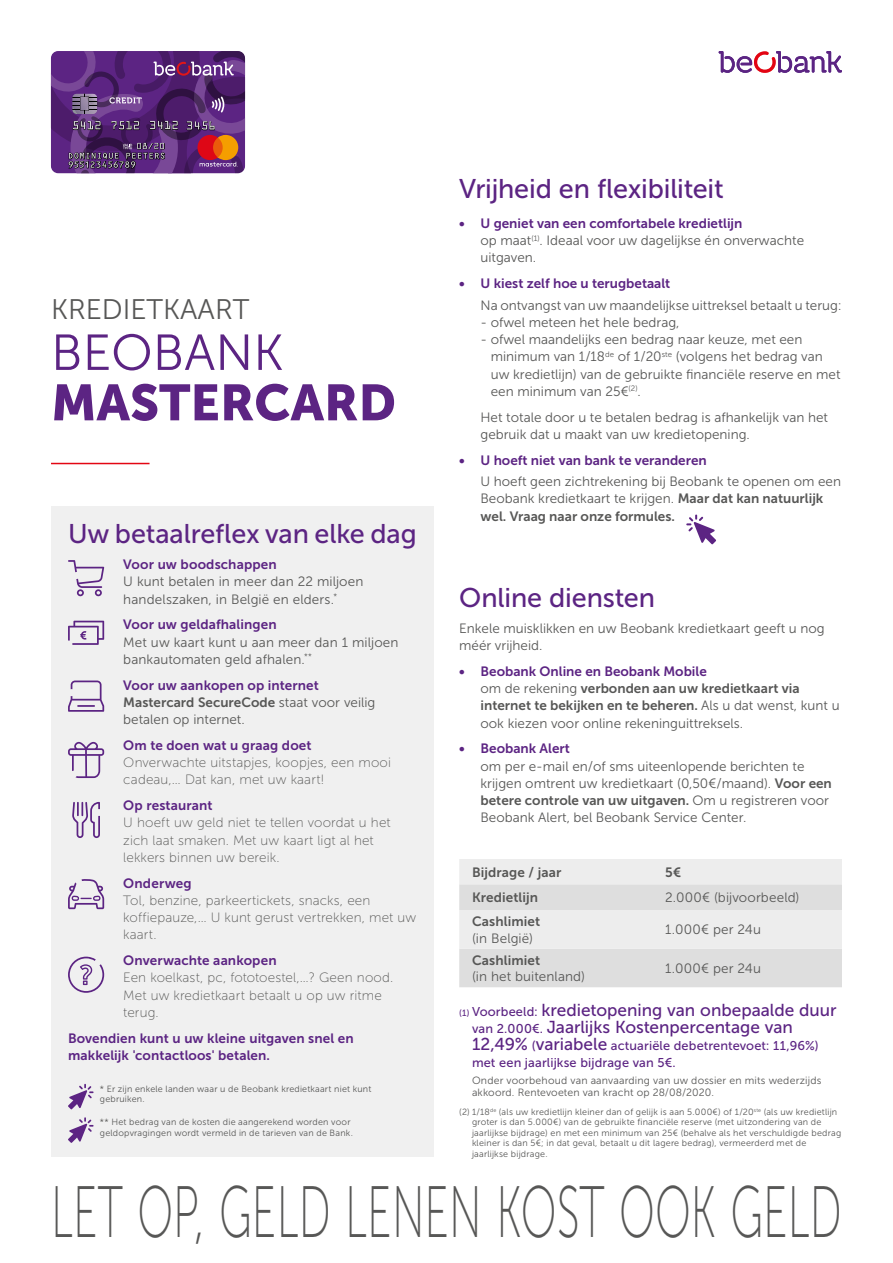
<style>
.page{position:relative;width:893px;height:1263px;background:#fff}
.page>*{position:absolute;margin:0;border:0;box-sizing:border-box;transform-origin:0 0}
.t1{font:72.75px "Museo Sans 100";color:#575756;scale:.6 1}
.t2{font:50.4px "Museo Sans 900";color:#5c2483}
.t3{font:50.4px "Museo Sans 300";color:#5c2483}
.t4{font:28.2px "Museo Sans 300";color:#575756}
.Style_de_paragraphe{font:27px "Museo Sans 500";letter-spacing:-.005em;color:#5c2483}
.Normal_e{font:17.25px/17.2px "Museo Sans 500";color:#5c2483}
.Style_de_paragraphe-2{font:13.5px/17.2px "Museo Sans 300";color:#575756}
.Icoon_txt_3_lijnen{font:13.5px/17.2px "Museo Sans 100";letter-spacing:.01em;color:#575756}
.Icoon_title_dicht_bi{font:13.5px/17.2px "Museo Sans 700";letter-spacing:.01em;color:#5c2483}
.Normal_e-2{font:13.5px/16.5px "Museo Sans 300";letter-spacing:.01em;color:#575756}
.Icoon_txt_3_lijnen_d{font:13.5px/17.2px "Museo Sans 300";letter-spacing:.01em;color:#575756}
.Icoon_txt_3_lijnen-2{font:13.5px/17.2px "Museo Sans 300";letter-spacing:.005em;color:#575756}
.Style_de_paragraphe-3{font:13.5px "Museo Sans 700";color:#5c2483}
.Icoon_txt_2_lijnen_d{font:13.5px/17.2px "Museo Sans 300";color:#575756}
.Normal_e-3{font:13.5px/16.5px "Museo Sans 700";letter-spacing:.005em;color:#575756}
.Normal_e-4{font:12.75px/17.2px "Museo Sans 500";letter-spacing:.01em;color:#5c2483}
.Normal_e-5{font:10.5px/12px "Museo Sans 300";letter-spacing:.015em;color:#575756}
.Normal_e-6{font:9px/10.5px "Museo Sans 300";letter-spacing:.02em;color:#575756}
.s1{font-family:"Museo Sans 700"}
.s2{font-family:"Museo Sans 700";color:#5c2483}
.s3{font-family:"Museo Sans 300"}
.s4{font-size:9px}
.s5{font-size:12.75px}
.s6{font-size:17.25px}
</style>
<div class="page">
<svg style="left:459px;top:859px;width:383px;height:128px;background:#e5e5e5"></svg>
<svg style="left:686px;top:514px;width:30px;height:30px"></svg>
<div style="left:51px;top:506px;width:383px;height:651px;background:#ededed"></div>
<svg style="left:68px;top:1084px;width:26px;height:25px"></svg>
<svg style="left:68px;top:1117px;width:26px;height:26px"></svg>
<svg style="left:51px;top:51px;width:194px;height:122px;background:#623276"></svg>
<svg style="left:719px;top:51px;width:123px;height:22px"></svg>
<hr style="left:51px;top:463px;width:99px;height:1px;background:#e30613">
<svg style="left:68px;top:621px;width:36px;height:24px"></svg>
<svg style="left:68px;top:560px;width:36px;height:36px"></svg>
<svg style="left:68px;top:879px;width:36px;height:30px"></svg>
<svg style="left:68px;top:742px;width:36px;height:36px"></svg>
<svg style="left:68px;top:680px;width:36px;height:32px"></svg>
<svg style="left:68px;top:957px;width:36px;height:36px"></svg>
<svg style="left:72px;top:802px;width:28px;height:36px"></svg>
<p class="t4" style="left:51px;top:295px;width:200px">KREDIETKAART</p>
<p class="t3" style="left:51px;top:325px;width:234px">BEOBANK</p>
<p class="t2" style="left:51px;top:374px;width:346px">MASTERCARD</p>
<p class="Style_de_paragraphe" style="left:68px;top:519px;width:350px">Uw betaalreflex van elke dag</p>
<p class="Icoon_title_dicht_bi" style="left:123px;top:556px;width:155px">Voor uw boodschappen</p>
<p class="Icoon_txt_3_lijnen_d" style="left:123px;top:573px;width:242px">U kunt betalen in meer dan 22 miljoen handelszaken, in België en elders.<sup>*</sup></p>
<p class="Icoon_title_dicht_bi" style="left:123px;top:616px;width:155px">Voor uw geldafhalingen</p>
<p class="Icoon_txt_3_lijnen-2" style="left:123px;top:633px;width:277px">Met uw kaart kunt u aan meer dan 1 miljoen bankautomaten geld afhalen.<sup>**</sup></p>
<p class="Icoon_title_dicht_bi" style="left:123px;top:676px;width:197px">Voor uw aankopen op internet</p>
<p class="Icoon_txt_2_lijnen_d" style="left:123px;top:694px;width:254px"><span class="s1">Mastercard SecureCode</span> staat voor veilig betalen op internet.</p>
<p class="Icoon_title_dicht_bi" style="left:123px;top:736px;width:190px">Om te doen wat u graag doet</p>
<p class="Icoon_txt_3_lijnen" style="left:123px;top:754px;width:269px">Onverwachte uitstapjes, koopjes, een mooi cadeau, … Dat kan, met uw kaart!</p>
<p class="Icoon_title_dicht_bi" style="left:123px;top:797px;width:91px">Op restaurant</p>
<p class="Icoon_txt_3_lijnen" style="left:123px;top:814px;width:269px">U hoeft uw geld niet te tellen voordat u het zich laat smaken. Met uw kaart ligt al het lekkers binnen uw bereik.</p>
<p class="Icoon_title_dicht_bi" style="left:123px;top:874px;width:70px">Onderweg</p>
<p class="Icoon_txt_3_lijnen" style="left:123px;top:892px;width:294px">Tol, benzine, parkeertickets, snacks, een koffiepauze, … U kunt gerust vertrekken, met uw kaart.</p>
<p class="Icoon_title_dicht_bi" style="left:123px;top:952px;width:155px">Onverwachte aankopen</p>
<p class="Icoon_txt_3_lijnen" style="left:123px;top:969px;width:271px">Een koelkast, pc, fototoestel, …? Geen nood.<br>Met uw kredietkaart betaalt u op uw ritme terug.</p>
<p class="Icoon_title_dicht_bi" style="left:68px;top:1029px;width:287px">Bovendien kunt u uw kleine uitgaven snel en makkelijk 'contactloos' betalen.</p>
<p class="Normal_e-6" style="left:100px;top:1083px;width:273px">* Er zijn enkele landen waar u de Beobank kredietkaart niet kunt gebruiken.</p>
<p class="Normal_e-6" style="left:100px;top:1117px;width:255px">** Het bedrag van de kosten die aangerekend worden voor geldopvragingen wordt vermeld in de tarieven van de Bank.</p>
<p class="Style_de_paragraphe" style="left:459px;top:174px;width:266px">Vrijheid en flexibiliteit</p>
<p class="Style_de_paragraphe-2" style="left:480px;top:215px;width:325px;text-indent:-21px"><span class="s2">• U geniet van een comfortabele kredietlijn<br></span>op maat<sup>(1)</sup>. Ideaal voor uw dagelijkse én onverwachte uitgaven.</p>
<p class="Style_de_paragraphe-3" style="left:459px;top:276px;width:213px">• U kiest zelf hoe u terugbetaalt</p>
<p class="Style_de_paragraphe-2" style="left:480px;top:296px;width:363px">Na ontvangst van uw maandelijkse uittreksel betaalt u terug:</p>
<p class="Style_de_paragraphe-2" style="left:480px;top:314px;width:200px">- ofwel meteen het hele bedrag,</p>
<p class="Style_de_paragraphe-2" style="left:491px;top:331px;width:351px;text-indent:-10px">- ofwel maandelijks een bedrag naar keuze, met een minimum van 1/18<sup>de</sup> of 1/20<sup>ste</sup> (volgens het bedrag van uw kredietlijn) van de gebruikte financiële reserve en met een minimum van 25€<sup>(2)</sup>.</p>
<p class="Style_de_paragraphe-2" style="left:480px;top:408px;width:349px">Het totale door u te betalen bedrag is afhankelijk van het gebruik dat u maakt van uw kredietopening.</p>
<p class="Style_de_paragraphe-3" style="left:459px;top:452px;width:249px">• U hoeft niet van bank te veranderen</p>
<p class="Style_de_paragraphe-2" style="left:480px;top:473px;width:362px">U hoeft geen zichtrekening bij Beobank te openen om een<br>Beobank kredietkaart te krijgen. <span class="s1">Maar dat kan natuurlijk wel. Vraag naar onze formules.</span></p>
<p class="Style_de_paragraphe" style="left:459px;top:583px;width:197px">Online diensten</p>
<p class="Style_de_paragraphe-2" style="left:459px;top:620px;width:367px">Enkele muisklikken en uw Beobank kredietkaart geeft u nog méér vrijheid.</p>
<p class="Style_de_paragraphe-2" style="left:480px;top:663px;width:361px;text-indent:-21px"><span class="s2">• Beobank Online en Beobank Mobile<br></span>om de rekening <span class="s1">verbonden aan uw kredietkaart via internet te bekijken en te beheren.</span> Als u dat wenst, kunt u ook kiezen voor online rekeninguittreksels.</p>
<p class="Style_de_paragraphe-2" style="left:480px;top:740px;width:353px;text-indent:-21px"><span class="s2">• Beobank Alert<br></span>om per e-mail en/of sms uiteenlopende berichten te krijgen omtrent uw kredietkaart (0,50€/maand). <span class="s1">Voor een betere controle van uw uitgaven.</span> Om u registreren voor Beobank Alert, bel Beobank Service Center.</p>
<p class="Normal_e-3" style="left:472px;top:864px;width:91px">Bijdrage / jaar</p>
<p class="Normal_e-3" style="left:665px;top:864px;width:17px">5€</p>
<p class="Normal_e-3" style="left:472px;top:889px;width:68px">Kredietlijn</p>
<p class="Normal_e-2" style="left:665px;top:889px;width:136px">2.000€ (bijvoorbeeld)</p>
<p class="Normal_e-3" style="left:472px;top:913px;width:70px">Cashlimiet <span class="s3">(in België)</span></p>
<p class="Normal_e-2" style="left:665px;top:922px;width:97px">1.000€ per 24u</p>
<p class="Normal_e-2" style="left:472px;top:952px;width:115px"><span class="s1">Cashlimiet<br></span>(in het buitenland)</p>
<p class="Normal_e-2" style="left:665px;top:960px;width:97px">1.000€ per 24u</p>
<p class="Normal_e" style="left:472px;top:1001px;width:366px;text-indent:-13px"><span class="s4">(1)</span> <span class="s5">Voorbeeld:</span> kredietopening van onbepaalde duur <span class="s5">van 2.000€.</span> Jaarlijks Kostenpercentage van</p>
<p class="Normal_e-4" style="left:472px;top:1037px;width:348px"><span class="s6">12,49%</span> (<span class="s6">variabele</span> actuariële debetrentevoet: 11,96%) met een jaarlijkse bijdrage van 5€.</p>
<p class="Normal_e-5" style="left:472px;top:1074px;width:351px">Onder voorbehoud van aanvaarding van uw dossier en mits wederzijds akkoord. Rentevoeten van kracht op 28/08/2020.</p>
<p class="Normal_e-6" style="left:472px;top:1106px;width:371px;text-indent:-13px">(2) 1/18<sup>de</sup> (als uw kredietlijn kleiner dan of gelijk is aan 5.000€) of 1/20<sup>ste</sup> (als uw kredietlijn groter is dan 5.000€) van de gebruikte financiële reserve (met uitzondering van de jaarlijkse bijdrage) en met een minimum van 25€ (behalve als het verschuldigde bedrag kleiner is dan 5€; in dat geval, betaalt u dit lagere bedrag), vermeerderd met de jaarlijkse bijdrage.</p>
<p class="t1" style="left:51px;top:1174px;width:1320px">LET OP, GELD LENEN KOST OOK GELD</p>
</div>
